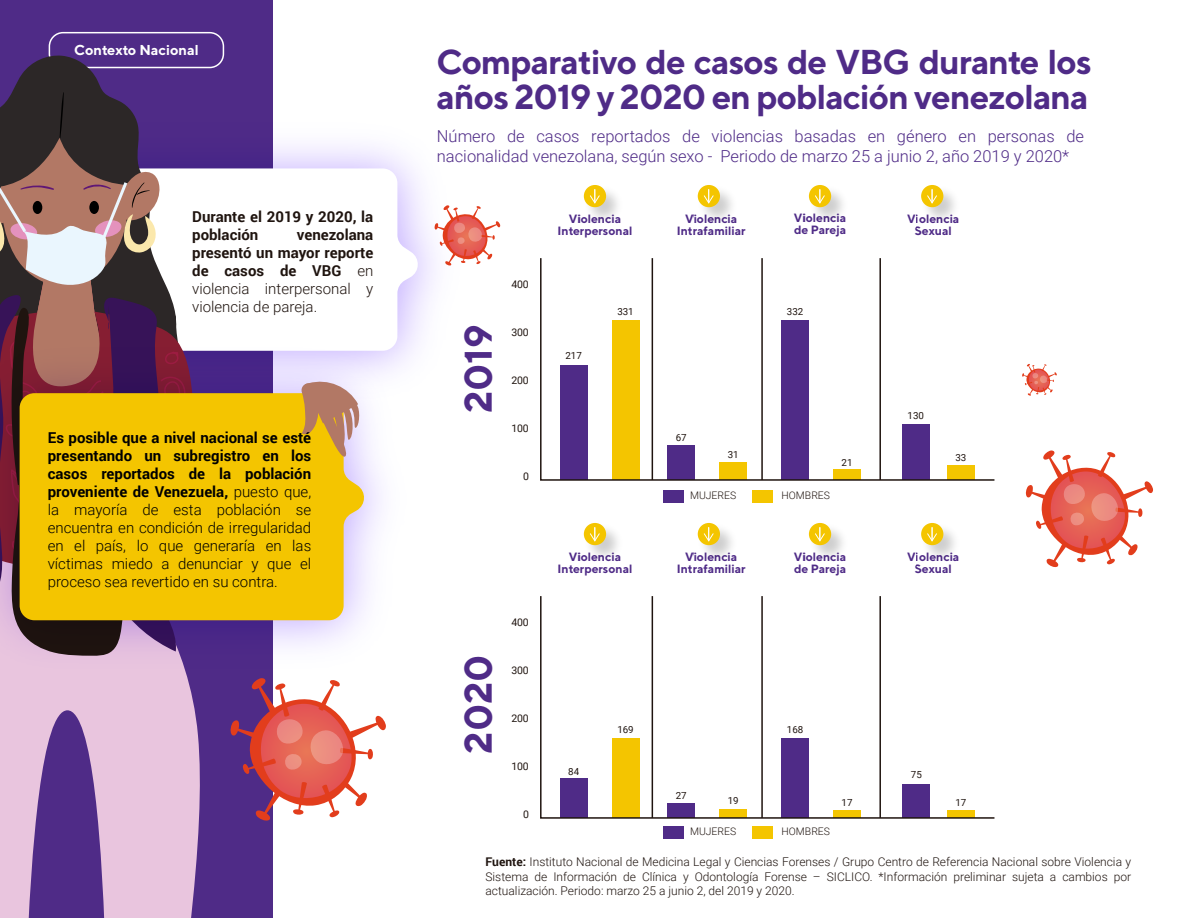
<style>
.page{position:relative;width:1188px;height:918px;background:#fff}
.page>*{position:absolute;margin:0;border:0;box-sizing:border-box;transform-origin:0 0}
.t1{font:700 38.55px "TT Norms";color:#4f2b87}
.t2{font:700 34.5px/34.5px "TT Norms";letter-spacing:-.025em;color:#4f2b87}
.t3{font:300 16.5px/19.8px "Roboto";color:#4f2b87}
.t4{font:300 15px/18px "Roboto";color:#000;text-align:justify}
.t5{font:700 15px/18px "Roboto";color:#1f140f}
.t6{font:700 14.4px "TT Norms";color:#fff}
.t7{font:300 12px/14.4px "Roboto";color:#1f140f;text-align:justify}
.t8{font:700 12px/12px "TT Norms";color:#4f2b87;text-align:center}
.t9{font:10.5px "Roboto";letter-spacing:-.01em;color:#1f140f}
.t10{font:300 10.35px "Roboto";color:#1f140f}
.t11{font:9.75px "Roboto";color:#1f140f}
.s1{font-weight:300}
.s2{font-weight:700}
</style>
<div class="page">
<div style="left:0;top:0;width:273px;height:918px;background:#4f2b87"></div>
<div style="left:49px;top:32px;width:175px;height:36px;border:2px solid #fff;border-radius:14px"></div>
<svg style="left:540px;top:258px;width:455px;height:223px"></svg>
<div style="left:663px;top:826px;width:21px;height:13px;background:#4f2b87"></div>
<div style="left:753px;top:826px;width:20px;height:13px;background:#f4c500"></div>
<div style="left:663px;top:490px;width:21px;height:13px;background:#4f2b87"></div>
<div style="left:753px;top:490px;width:20px;height:13px;background:#f4c500"></div>
<svg style="left:1022px;top:364px;width:35px;height:32px"></svg>
<img style="left:583px;top:185px;width:35px;height:34px">
<div style="left:584px;top:185px;width:22px;height:22px;background:#f4c500;border-radius:50%"></div>
<svg style="left:590px;top:189px;width:10px;height:14px"></svg>
<img style="left:697px;top:185px;width:35px;height:34px">
<div style="left:698px;top:185px;width:22px;height:22px;background:#f4c500;border-radius:50%"></div>
<svg style="left:704px;top:189px;width:10px;height:14px"></svg>
<img style="left:808px;top:185px;width:35px;height:34px">
<div style="left:809px;top:185px;width:22px;height:22px;background:#f4c500;border-radius:50%"></div>
<svg style="left:815px;top:189px;width:10px;height:14px"></svg>
<img style="left:921px;top:185px;width:34px;height:34px">
<div style="left:921px;top:185px;width:22px;height:22px;background:#f4c500;border-radius:50%"></div>
<svg style="left:927px;top:189px;width:10px;height:14px"></svg>
<svg style="left:540px;top:596px;width:455px;height:223px"></svg>
<img style="left:583px;top:522px;width:35px;height:35px">
<div style="left:584px;top:523px;width:22px;height:22px;background:#f4c500;border-radius:50%"></div>
<svg style="left:590px;top:527px;width:10px;height:14px"></svg>
<img style="left:697px;top:522px;width:35px;height:35px">
<div style="left:698px;top:523px;width:22px;height:22px;background:#f4c500;border-radius:50%"></div>
<svg style="left:704px;top:527px;width:10px;height:14px"></svg>
<img style="left:808px;top:522px;width:35px;height:35px">
<div style="left:809px;top:523px;width:22px;height:22px;background:#f4c500;border-radius:50%"></div>
<svg style="left:815px;top:527px;width:10px;height:14px"></svg>
<img style="left:921px;top:522px;width:34px;height:35px">
<div style="left:921px;top:523px;width:22px;height:22px;background:#f4c500;border-radius:50%"></div>
<svg style="left:927px;top:527px;width:10px;height:14px"></svg>
<svg style="left:1025px;top:450px;width:128px;height:118px"></svg>
<svg style="left:482px;top:221px;width:18px;height:39px"></svg>
<img style="left:386px;top:150px;width:96px;height:181px">
<svg style="left:386px;top:168px;width:34px;height:163px"></svg>
<svg style="left:16px;top:54px;width:171px;height:31px"></svg>
<svg style="left:0;top:822px;width:199px;height:96px;fill:#e9c5de"></svg>
<img style="left:386px;top:331px;width:36px;height:42px">
<svg style="left:0;top:85px;width:386px;height:737px"></svg>
<p class="t6" style="left:74px;top:41px;width:126px">Contexto Nacional</p>
<p class="t5" style="left:192px;top:207px;width:183px">Durante el 2019 y 2020, la población</p>
<p class="t5" style="left:192px;top:225px;width:183px;text-align:justify;text-indent:105px">venezolana presentó un mayor reporte de casos de VBG <span class="s1">en violencia interpersonal y violencia de pareja.</span></p>
<p class="t4" style="left:48px;top:428px;width:265px"><span class="s2">Es posible que a nivel nacional se esté presentando un subregistro en los casos reportados de la población proveniente de Venezuela,</span> puesto que, la mayoría de esta población se encuentra en condición de irregularidad en el país, lo que generaría en las víctimas miedo a denunciar y que el proceso sea revertido en su contra.</p>
<h2 class="t2" style="left:437px;top:44px;width:657px">Comparativo de casos de VBG durante los años 2019 y 2020 en población venezolana</h2>
<p class="t3" style="left:437px;top:125px;width:649px">Número de casos reportados de violencias basadas en género en personas de nacionalidad venezolana, según sexo - Periodo de marzo 25 a junio 2, año 2019 y 2020*</p>
<h1 class="t1" style="left:454px;top:413px;width:90px;rotate:-90deg">2019</h1>
<p class="t9" style="left:511px;top:277px;width:19px">400</p>
<p class="t9" style="left:511px;top:325px;width:19px">300</p>
<p class="t9" style="left:511px;top:373px;width:19px">200</p>
<p class="t9" style="left:511px;top:421px;width:19px">100</p>
<p class="t9" style="left:523px;top:469px;width:7px">0</p>
<h1 class="t1" style="left:454px;top:754px;width:101px;rotate:-90deg">2020</h1>
<p class="t9" style="left:511px;top:615px;width:19px">400</p>
<p class="t9" style="left:511px;top:663px;width:19px">300</p>
<p class="t9" style="left:511px;top:711px;width:19px">200</p>
<p class="t9" style="left:511px;top:759px;width:19px">100</p>
<p class="t9" style="left:523px;top:807px;width:7px">0</p>
<p class="t8" style="left:558px;top:212px;width:76px">Violencia<br>Interpersonal</p>
<p class="t8" style="left:677px;top:212px;width:70px">Violencia<br>Intrafamiliar</p>
<p class="t8" style="left:794px;top:212px;width:54px;text-align:left">Violencia de Pareja</p>
<p class="t8" style="left:907px;top:212px;width:54px">Violencia<br>Sexual</p>
<p class="t11" style="left:565px;top:349px;width:18px">217</p>
<p class="t11" style="left:617px;top:305px;width:18px">331</p>
<p class="t11" style="left:787px;top:305px;width:18px">332</p>
<p class="t11" style="left:676px;top:430px;width:12px">67</p>
<p class="t11" style="left:728px;top:448px;width:12px">31</p>
<p class="t10" style="left:690px;top:489px;width:48px">MUJERES</p>
<p class="t10" style="left:782px;top:489px;width:50px">HOMBRES</p>
<p class="t11" style="left:842px;top:455px;width:12px">21</p>
<p class="t11" style="left:908px;top:409px;width:18px">130</p>
<p class="t11" style="left:955px;top:451px;width:12px">33</p>
<p class="t8" style="left:558px;top:550px;width:76px">Violencia<br>Interpersonal</p>
<p class="t8" style="left:677px;top:550px;width:70px">Violencia<br>Intrafamiliar</p>
<p class="t8" style="left:794px;top:550px;width:54px;text-align:left">Violencia de Pareja</p>
<p class="t8" style="left:907px;top:550px;width:54px">Violencia<br>Sexual</p>
<p class="t11" style="left:568px;top:764px;width:12px">84</p>
<p class="t11" style="left:617px;top:722px;width:18px">169</p>
<p class="t11" style="left:787px;top:722px;width:18px">168</p>
<p class="t11" style="left:676px;top:789px;width:12px">27</p>
<p class="t11" style="left:728px;top:793px;width:12px">19</p>
<p class="t10" style="left:690px;top:824px;width:48px">MUJERES</p>
<p class="t10" style="left:782px;top:824px;width:50px">HOMBRES</p>
<p class="t11" style="left:911px;top:768px;width:12px">75</p>
<p class="t11" style="left:842px;top:796px;width:12px">17</p>
<p class="t11" style="left:955px;top:796px;width:12px">17</p>
<p class="t7" style="left:486px;top:854px;width:647px"><span class="s2">Fuente:</span> Instituto Nacional de Medicina Legal y Ciencias Forenses / Grupo Centro de Referencia Nacional sobre Violencia y Sistema de Información de Clínica y Odontología Forense – SICLICO. *Información preliminar sujeta a cambios por actualización. Periodo: marzo 25 a junio 2, del 2019 y 2020.</p>
</div>
